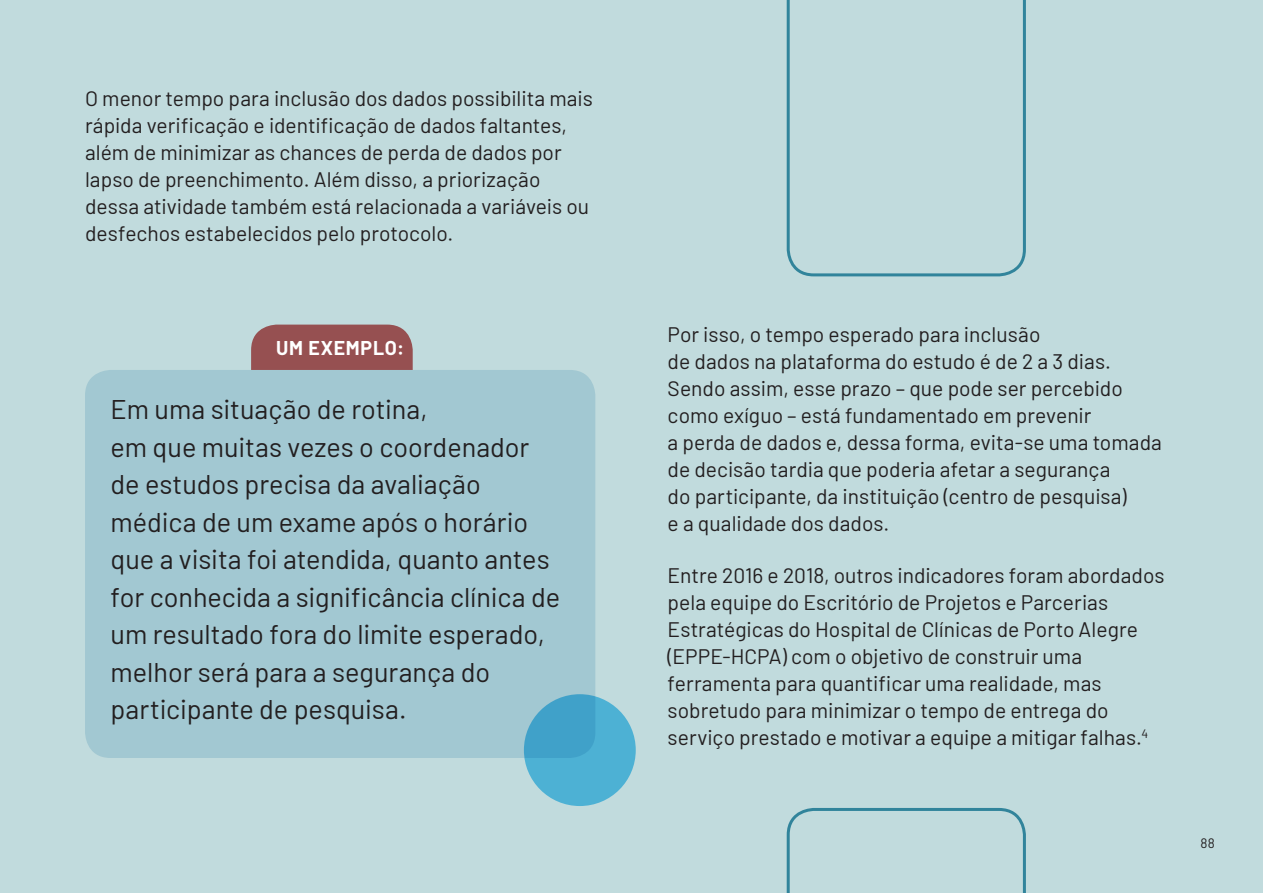
<style>
.page{position:relative;width:1263px;height:893px;background:#c1dbdd}
.page>*{position:absolute;margin:0;border:0;box-sizing:border-box;transform-origin:0 0}
.BOX-texto{font:27px/37.5px "Barlow";color:#231f20}
.texto-base{font:21px/27px "Barlow";color:#231f20}
.texto-base-2{font:700 19.5px "Barlow";letter-spacing:.04em;color:#fff}
.t1{font:13.5px "Barlow";color:#231f20}
</style>
<div class="page">
<div style="left:251px;top:325px;width:162px;height:75px;background:#965051;border-radius:26px"></div>
<div style="left:85px;top:370px;width:510px;height:388px;background:#a2c8d2;border-radius:26px"></div>
<div style="left:524px;top:694px;width:112px;height:112px;background:linear-gradient(to right,#43a4cb,#50b3d5);border-radius:50%"></div>
<svg style="left:787px;top:0;width:239px;height:276px"></svg>
<svg style="left:787px;top:808px;width:239px;height:85px"></svg>
<p class="texto-base" style="left:85px;top:83px;width:509px">O menor tempo para inclusão dos dados possibilita mais rápida verificação e identificação de dados faltantes, além de minimizar as chances de perda de dados por lapso de preenchimento. Além disso, a priorização dessa atividade também está relacionada a variáveis ou desfechos estabelecidos pelo protocolo.</p>
<p class="texto-base-2" style="left:276px;top:333px;width:130px">UM EXEMPLO:</p>
<p class="BOX-texto" style="left:111px;top:389px;width:451px">Em uma situação de rotina,<br>em que muitas vezes o coordenador de estudos precisa da avaliação médica de um exame após o horário que a visita foi atendida, quanto antes for conhecida a significância clínica de um resultado fora do limite esperado, melhor será para a segurança do participante de pesquisa.</p>
<p class="texto-base" style="left:668px;top:319px;width:496px">Por isso, o tempo esperado para inclusão<br>de dados na plataforma do estudo é de 2 a 3 dias.<br>Sendo assim, esse prazo – que pode ser percebido como exíguo – está fundamentado em prevenir<br>a perda de dados e, dessa forma, evita-se uma tomada de decisão tardia que poderia afetar a segurança<br>do participante, da instituição (centro de pesquisa)<br>e a qualidade dos dados.</p>
<p class="texto-base" style="left:668px;top:560px;width:498px">Entre 2016 e 2018, outros indicadores foram abordados pela equipe do Escritório de Projetos e Parcerias Estratégicas do Hospital de Clínicas de Porto Alegre (EPPE-HCPA) com o objetivo de construir uma ferramenta para quantificar uma realidade, mas sobretudo para minimizar o tempo de entrega do serviço prestado e motivar a equipe a mitigar falhas.<sup>4</sup></p>
<p class="t1" style="left:1200px;top:833px;width:16px">88</p>
</div>
